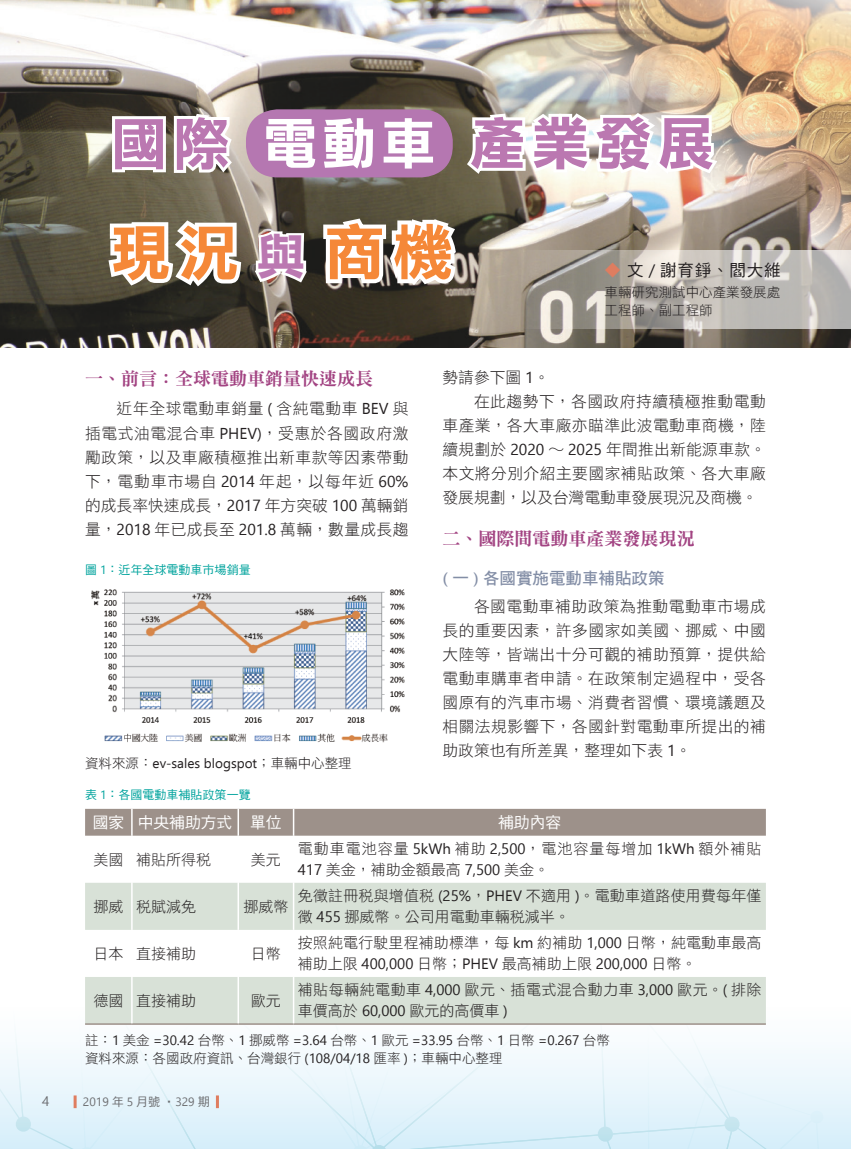
<style>
.page{position:relative;width:851px;height:1149px;background:#fff}
.page>*{position:absolute;margin:0;border:0;box-sizing:border-box;transform-origin:0 0}
.大標-儷粗黑{font:60.75px "DF Li Hei W7 WIN BF";color:#f58838}
.大標-儷粗黑-2{font:57px "DF Li Hei W7 WIN BF";letter-spacing:.1em;color:#bb78b1}
.大標-儷粗黑-3{font:54.75px "DF Li Hei W7 WIN BF";color:#fff}
.大標-儷粗黑-4{font:48.6px "DF Li Hei W7 WIN BF";color:#bb78b1}
.內文-標{font:18px "DF Ming Std W9";color:#a24382}
.內文-小標{font:16.5px "DF Hei Std W7";color:#838ea6}
.整理作者{font:16.5px "DF Hei Std W5";letter-spacing:.05em;color:#231f20}
.內文-首空2字{font:15.75px/24px "DF Hei Std W3";letter-spacing:.03em;color:#231f20;text-align:justify}
.表頭{font:15.75px "DF Hei Std W5";color:#fff}
.表文-左{font:15px/21px "DF Hei Std W3";letter-spacing:.01em;color:#231f20}
.表文-左-2{font:15px/21px "DF Hei Std W3";letter-spacing:.065em;color:#231f20}
.表文-左-3{font:15px/21px "DF Hei Std W3";letter-spacing:.03em;color:#231f20}
.表文-中{font:15px "DF Hei Std W3";color:#231f20}
.資料來源{font:13.5px "Ebrima";color:#231f20}
.資料來源-2{font:13.5px/18px "DF Hei Std W3";color:#231f20}
.頁碼{font:13.5px "Ebrima";color:#6c6d70}
.圖說{font:12px "DF Hei Std W5";color:#00a39d}
.左下書眉{font:12px "Nirmala UI";color:#6c6d70}
.s1{color:#df7d60}
.s2{font-family:"Nirmala UI"}
.s3{font-family:"DF Ming Std W7"}
.s4{font-family:"Ebrima"}
.s5{font-family:"DF Hei Std W3"}
.s6{font-family:"Minion Pro";font-weight:700}
.s7{font-family:"DF Hei Std W5"}
</style>
<div class="page">
<img style="left:0;top:0;width:850px;height:347px">
<svg style="left:516px;top:250px;width:334px;height:78px"></svg>
<img style="left:91px;top:589px;width:314px;height:154px">
<svg style="left:85px;top:883px;width:680px;height:120px;fill:#d8e1d7"></svg>
<div style="left:85px;top:808px;width:680px;height:27px;background:#9d918a"></div>
<hr style="left:131px;top:882px;width:2px;height:47px;background:#fff">
<hr style="left:237px;top:882px;width:2px;height:47px;background:#fff">
<hr style="left:293px;top:882px;width:1px;height:47px;background:#fff">
<hr style="left:131px;top:929px;width:2px;height:47px;background:#fff">
<hr style="left:237px;top:929px;width:2px;height:47px;background:#fff">
<hr style="left:293px;top:929px;width:1px;height:47px;background:#fff">
<hr style="left:131px;top:976px;width:2px;height:46px;background:#fff">
<hr style="left:237px;top:976px;width:2px;height:46px;background:#fff">
<hr style="left:293px;top:976px;width:1px;height:46px;background:#fff">
<svg style="left:109px;top:110px;width:127px;height:67px"></svg>
<svg style="left:104px;top:215px;width:206px;height:77px"></svg>
<svg style="left:319px;top:194px;width:142px;height:132px"></svg>
<svg style="left:395px;top:109px;width:327px;height:70px"></svg>
<div style="left:246px;top:109px;width:206px;height:68px;background:#b577b1;border-radius:32px"></div>
<svg style="left:0;top:1003px;width:834px;height:145px"></svg>
<p class="大標-儷粗黑-2" style="left:111px;top:115px;width:121px">國際</p>
<p class="大標-儷粗黑" style="left:110px;top:222px;width:130px">現況</p>
<p class="大標-儷粗黑-3" style="left:263px;top:116px;width:174px">電動車</p>
<p class="大標-儷粗黑-2" style="left:469px;top:115px;width:247px">產業發展</p>
<p class="大標-儷粗黑-4" style="left:257px;top:232px;width:50px">與</p>
<p class="大標-儷粗黑" style="left:324px;top:221px;width:130px">商機</p>
<p class="整理作者" style="left:604px;top:261px;width:177px"><span class="s1">◆</span> 文 <span class="s2">/</span> 謝育錚、閻大維</p>
<p class="資料來源-2" style="left:604px;top:283px;width:177px">車輛研究測試中心產業發展處工程師、副工程師</p>
<p class="內文-標" style="left:85px;top:368px;width:289px">一<span class="s3">、</span>前言<span class="s3">：</span>全球電動車銷量快速成長</p>
<p class="內文-首空2字" style="left:85px;top:396px;width:325px;text-indent:31px">近年全球電動車銷量 <span class="s4">(</span> 含純電動車 <span class="s4">BEV</span> 與插電式油電混合車 <span class="s4">PHEV)</span>，受惠於各國政府激勵政策，以及車廠積極推出新車款等因素帶動下，電動車市場自 <span class="s4">2014</span> 年起，以每年近 <span class="s4">60%</span>的成長率快速成長，<span class="s4">2017</span> 年方突破 <span class="s4">100</span> 萬輛銷量，<span class="s4">2018</span> 年已成長至 <span class="s4">201.8</span> 萬輛，數量成長趨</p>
<p class="圖說" style="left:85px;top:562px;width:167px">圖 <span class="s2">1</span>：近年全球電動車市場銷量</p>
<p class="資料來源" style="left:85px;top:753px;width:268px"><span class="s5">資料來源：</span>ev-sales blogspot<span class="s5">；車輛中心整理</span></p>
<p class="內文-首空2字" style="left:442px;top:364px;width:108px">勢請參下圖 <span class="s4">1</span>。</p>
<p class="內文-首空2字" style="left:442px;top:388px;width:325px;text-indent:31px">在此趨勢下，各國政府持續積極推動電動車產業，各大車廠亦瞄準此波電動車商機，陸續規劃於 <span class="s4">2020</span> ∼ <span class="s4">2025</span> 年間推出新能源車款。本文將分別介紹主要國家補貼政策、各大車廠發展規劃，以及台灣電動車發展現況及商機。</p>
<p class="內文-標" style="left:442px;top:528px;width:253px">二<span class="s3">、</span>國際間電動車產業發展現況</p>
<p class="內文-小標" style="left:442px;top:569px;width:223px"><span class="s6">(</span> 一 <span class="s6">)</span> 各國實施電動車補貼政策</p>
<p class="內文-首空2字" style="left:442px;top:593px;width:325px;text-indent:31px">各國電動車補助政策為推動電動車市場成長的重要因素，許多國家如美國、挪威、中國大陸等，皆端出十分可觀的補助預算，提供給電動車購車者申請。在政策制定過程中，受各國原有的汽車市場、消費者習慣、環境議題及相關法規影響下，各國針對電動車所提出的補助政策也有所差異，整理如下表 <span class="s4">1</span>。</p>
<p class="圖說" style="left:85px;top:787px;width:167px">表 <span class="s2">1</span>：各國電動車補貼政策一覽</p>
<p class="表頭" style="left:93px;top:813px;width:33px">國家</p>
<p class="表頭" style="left:138px;top:813px;width:96px">中央補助方式</p>
<p class="表頭" style="left:250px;top:813px;width:33px">單位</p>
<p class="表頭" style="left:498px;top:813px;width:64px">補助內容</p>
<p class="表文-中" style="left:93px;top:850px;width:31px">美國</p>
<p class="表文-左" style="left:136px;top:848px;width:77px">補貼所得稅</p>
<p class="表文-中" style="left:251px;top:850px;width:31px">美元</p>
<p class="表文-左-2" style="left:298px;top:837px;width:465px">電動車電池容量 <span class="s4">5kWh</span> 補助 <span class="s4">2,500</span>，電池容量每增加 <span class="s4">1kWh</span> 額外補貼<br><span class="s4">417</span> 美金，補助金額最高 <span class="s4">7,500</span> 美金。</p>
<p class="表文-中" style="left:93px;top:897px;width:31px">挪威</p>
<p class="表文-左" style="left:136px;top:895px;width:62px">稅賦減免</p>
<p class="表文-中" style="left:243px;top:897px;width:46px">挪威幣</p>
<p class="表文-左" style="left:298px;top:884px;width:465px">免徵註冊稅與增值稅 <span class="s4">(25%</span>，<span class="s4">PHEV</span> 不適用 <span class="s4">)</span>。電動車道路使用費每年僅徵 <span class="s4">455</span> 挪威幣。公司用電動車輛稅減半。</p>
<p class="表文-中" style="left:93px;top:945px;width:31px">日本</p>
<p class="表文-左" style="left:136px;top:942px;width:62px">直接補助</p>
<p class="表文-中" style="left:251px;top:945px;width:31px">日幣</p>
<p class="表文-左" style="left:298px;top:931px;width:465px">按照純電行駛里程補助標準，每 <span class="s4">km</span> 約補助 <span class="s4">1,000</span> 日幣，純電動車最高補助上限 <span class="s4">400,000</span> 日幣；<span class="s4">PHEV</span> 最高補助上限 <span class="s4">200,000</span> 日幣。</p>
<p class="表文-中" style="left:93px;top:992px;width:31px">德國</p>
<p class="表文-左" style="left:136px;top:989px;width:62px">直接補助</p>
<p class="表文-中" style="left:251px;top:992px;width:31px">歐元</p>
<p class="表文-左-3" style="left:298px;top:978px;width:465px">補貼每輛純電動車 <span class="s4">4,000</span> 歐元、插電式混合動力車 <span class="s4">3,000</span> 歐元。<span class="s4">(</span> 排除車價高於 <span class="s4">60,000</span> 歐元的高價車 <span class="s4">)</span></p>
<p class="資料來源" style="left:85px;top:1030px;width:526px"><span class="s5">註：</span>1 <span class="s5">美金</span> =30.42 <span class="s5">台幣、</span>1 <span class="s5">挪威幣</span> =3.64 <span class="s5">台幣、</span>1 <span class="s5">歐元</span> =33.95 <span class="s5">台幣、</span>1 <span class="s5">日幣</span> =0.267 <span class="s5">台幣</span></p>
<p class="資料來源-2" style="left:85px;top:1048px;width:419px">資料來源：各國政府資訊、台灣銀行 <span class="s4">(108/04/18</span> 匯率 <span class="s4">)</span>；車輛中心整理</p>
<p class="頁碼" style="left:42px;top:1091px;width:9px">4</p>
<p class="左下書眉" style="left:83px;top:1091px;width:128px">2019 <span class="s7">年</span> 5 <span class="s7">月號 ‧</span>329 <span class="s7">期</span></p>
</div>
